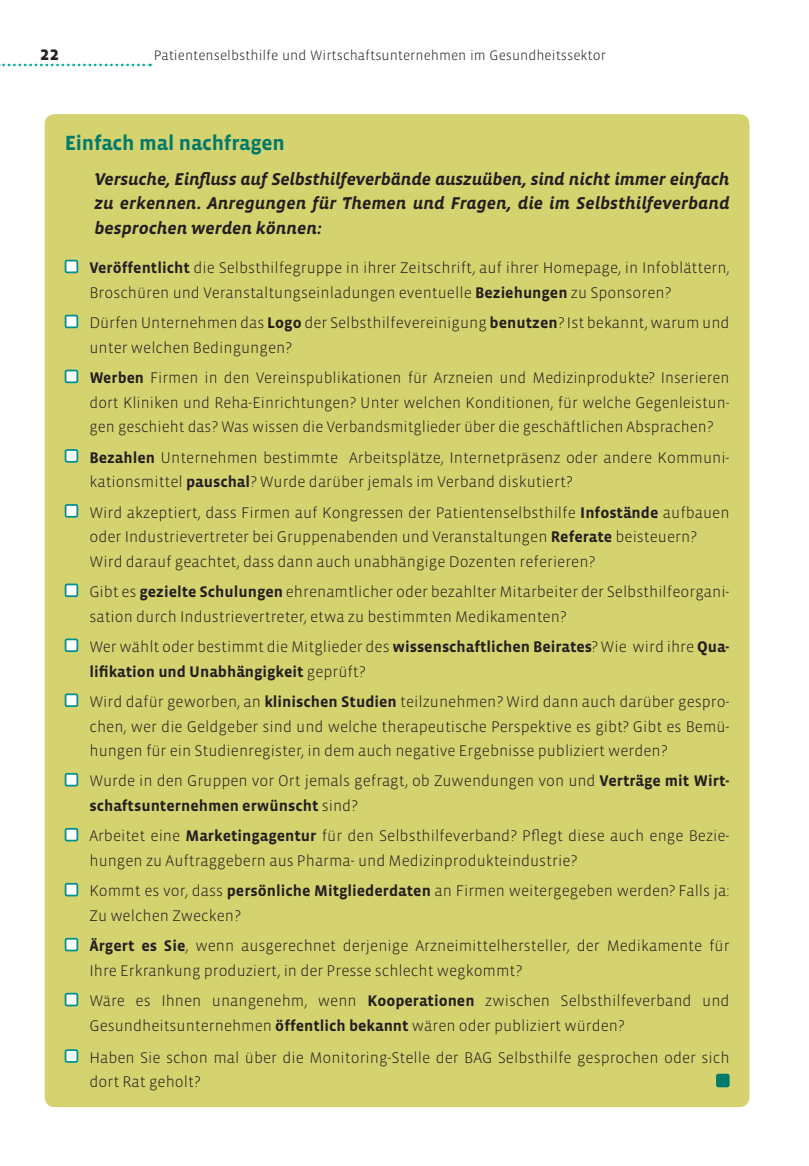
<style>
.page{position:relative;width:809px;height:1166px;background:#fff}
.page>*{position:absolute;margin:0;border:0;box-sizing:border-box;transform-origin:0 0}
.Ü2_Box{font:700 21px "Vista Sans";letter-spacing:-.01em;color:#007a6a}
.t1{font:700 19.25px "Vista Sans";color:#231f20}
.Vorspann{font:17.5px/24.5px "Vista Sans Alt Bold Ita";color:#231f20;text-align:justify}
.Box{font:300 15.75px/24.5px "Vista Sans";color:#231f20}
.Box-2{font:700 15.75px/24.5px "Vista Sans";color:#231f20}
.t2{font:300 14px "Vista Sans";color:#231f20}
.s1{font-weight:700}
.s2{font-weight:300}
</style>
<div class="page">
<svg style="left:0;top:64px;width:150px;height:2px"></svg>
<div style="left:45px;top:114px;width:704px;height:993px;background:#d5d270;border-radius:10px"></div>
<div style="left:66px;top:261px;width:11px;height:11px;background:#fff"></div>
<div style="left:65px;top:260px;width:13px;height:13px;border:2px solid #008f91"></div>
<div style="left:66px;top:316px;width:11px;height:11px;background:#fff"></div>
<div style="left:65px;top:315px;width:13px;height:13px;border:2px solid #008f91"></div>
<div style="left:66px;top:370px;width:11px;height:12px;background:#fff"></div>
<div style="left:65px;top:370px;width:13px;height:13px;border:2px solid #008f91"></div>
<div style="left:66px;top:450px;width:11px;height:12px;background:#fff"></div>
<div style="left:65px;top:449px;width:13px;height:14px;border:2px solid #008f91"></div>
<div style="left:66px;top:505px;width:11px;height:12px;background:#fff"></div>
<div style="left:65px;top:504px;width:13px;height:14px;border:2px solid #008f91"></div>
<div style="left:66px;top:584px;width:11px;height:12px;background:#fff"></div>
<div style="left:65px;top:583px;width:13px;height:14px;border:2px solid #008f91"></div>
<div style="left:66px;top:639px;width:11px;height:12px;background:#fff"></div>
<div style="left:65px;top:638px;width:13px;height:14px;border:2px solid #008f91"></div>
<div style="left:66px;top:694px;width:11px;height:12px;background:#fff"></div>
<div style="left:65px;top:693px;width:13px;height:14px;border:2px solid #008f91"></div>
<div style="left:66px;top:774px;width:11px;height:11px;background:#fff"></div>
<div style="left:65px;top:773px;width:13px;height:13px;border:2px solid #008f91"></div>
<div style="left:66px;top:829px;width:11px;height:11px;background:#fff"></div>
<div style="left:65px;top:828px;width:13px;height:13px;border:2px solid #008f91"></div>
<div style="left:66px;top:884px;width:11px;height:11px;background:#fff"></div>
<div style="left:65px;top:883px;width:13px;height:13px;border:2px solid #008f91"></div>
<div style="left:66px;top:939px;width:11px;height:11px;background:#fff"></div>
<div style="left:65px;top:938px;width:13px;height:13px;border:2px solid #008f91"></div>
<div style="left:66px;top:993px;width:11px;height:12px;background:#fff"></div>
<div style="left:65px;top:993px;width:13px;height:13px;border:2px solid #008f91"></div>
<div style="left:66px;top:1050px;width:11px;height:12px;background:#fff"></div>
<div style="left:65px;top:1049px;width:13px;height:14px;border:2px solid #008f91"></div>
<div style="left:717px;top:1074px;width:11px;height:12px;background:#007a6a"></div>
<div style="left:716px;top:1074px;width:13px;height:13px;border:2px solid #007a6a"></div>
<p class="t1" style="left:40px;top:43px;width:21px">22</p>
<p class="t2" style="left:154px;top:48px;width:453px">Patientenselbsthilfe und Wirtschaftsunternehmen im Gesundheitssektor</p>
<p class="Ü2_Box" style="left:65px;top:133px;width:221px">Einfach mal nachfragen</p>
<p class="Vorspann" style="left:94px;top:167px;width:636px">Versuche, Einfluss auf Selbsthilfeverbände auszuüben, sind nicht immer einfach zu erkennen. Anregungen für Themen und Fragen, die im Selbsthilfeverband besprochen werden können:</p>
<p class="Box" style="left:89px;top:256px;width:641px"><span class="s1">Veröffentlicht</span> die Selbsthilfegruppe in ihrer Zeitschrift, auf ihrer Homepage, in Infoblättern,<br>Broschüren und Veranstaltungseinladungen eventuelle <span class="s1">Beziehungen</span> zu Sponsoren?</p>
<p class="Box" style="left:89px;top:311px;width:641px">Dürfen Unternehmen das <span class="s1">Logo</span> der Selbsthilfevereinigung <span class="s1">benutzen</span>? Ist bekannt, warum und unter welchen Bedingungen?</p>
<p class="Box" style="left:89px;top:366px;width:641px;text-align:justify"><span class="s1">Werben</span> Firmen in den Vereinspublikationen für Arzneien und Medizinprodukte? Inserieren dort Kliniken und Reha-Einrichtungen? Unter welchen Konditionen, für welche Gegenleistun&shy;gen geschieht das? Was wissen die Verbandsmitglieder über die geschäftlichen Absprachen?</p>
<p class="Box" style="left:89px;top:445px;width:640px"><span class="s1">Bezahlen</span> Unternehmen bestimmte Arbeitsplätze, Internetpräsenz oder andere Kommuni&shy;kationsmittel <span class="s1">pauschal</span>? Wurde darüber jemals im Verband diskutiert?</p>
<p class="Box" style="left:89px;top:500px;width:641px">Wird akzeptiert, dass Firmen auf Kongressen der Patientenselbsthilfe <span class="s1">Infostände</span> aufbauen oder Industrievertreter bei Gruppenabenden und Veranstaltungen <span class="s1">Referate</span> beisteuern?<br>Wird darauf geachtet, dass dann auch unabhängige Dozenten referieren?</p>
<p class="Box" style="left:89px;top:580px;width:641px">Gibt es <span class="s1">gezielte Schulungen</span> ehrenamtlicher oder bezahlter Mitarbeiter der Selbsthilfeorgani&shy;sation durch Industrievertreter, etwa zu bestimmten Medikamenten?</p>
<p class="Box-2" style="left:89px;top:635px;width:641px"><span class="s2">Wer wählt oder bestimmt die Mitglieder des</span> wissenschaftlichen Beirates<span class="s2">? Wie wird ihre</span> Qua&shy;lifikation und Unabhängigkeit <span class="s2">geprüft?</span></p>
<p class="Box" style="left:89px;top:690px;width:641px;text-align:justify">Wird dafür geworben, an <span class="s1">klinischen Studien</span> teilzunehmen? Wird dann auch darüber gespro&shy;chen, wer die Geldgeber sind und welche therapeutische Perspektive es gibt? Gibt es Bemü&shy;hungen für ein Studienregister, in dem auch negative Ergebnisse publiziert werden?</p>
<p class="Box" style="left:89px;top:769px;width:641px">Wurde in den Gruppen vor Ort jemals gefragt, ob Zuwendungen von und <span class="s1">Verträge mit Wirt&shy;schaftsunternehmen erwünscht</span> sind?</p>
<p class="Box" style="left:89px;top:824px;width:641px">Arbeitet eine <span class="s1">Marketingagentur</span> für den Selbsthilfeverband? Pflegt diese auch enge Bezie&shy;hungen zu Auftraggebern aus Pharma- und Medizinprodukteindustrie?</p>
<p class="Box" style="left:89px;top:879px;width:641px">Kommt es vor, dass <span class="s1">persönliche Mitgliederdaten</span> an Firmen weitergegeben werden? Falls ja:<br>Zu welchen Zwecken?</p>
<p class="Box" style="left:89px;top:934px;width:641px"><span class="s1">Ärgert es Sie</span>, wenn ausgerechnet derjenige Arzneimittelhersteller, der Medikamente für<br>Ihre Erkrankung produziert, in der Presse schlecht wegkommt?</p>
<p class="Box" style="left:89px;top:989px;width:641px">Wäre es Ihnen unangenehm, wenn <span class="s1">Kooperationen</span> zwischen Selbsthilfeverband und<br>Gesundheitsunternehmen <span class="s1">öffentlich bekannt</span> wären oder publiziert würden?</p>
<p class="Box" style="left:89px;top:1045px;width:641px">Haben Sie schon mal über die Monitoring-Stelle der BAG Selbsthilfe gesprochen oder sich dort Rat geholt?</p>
</div>
